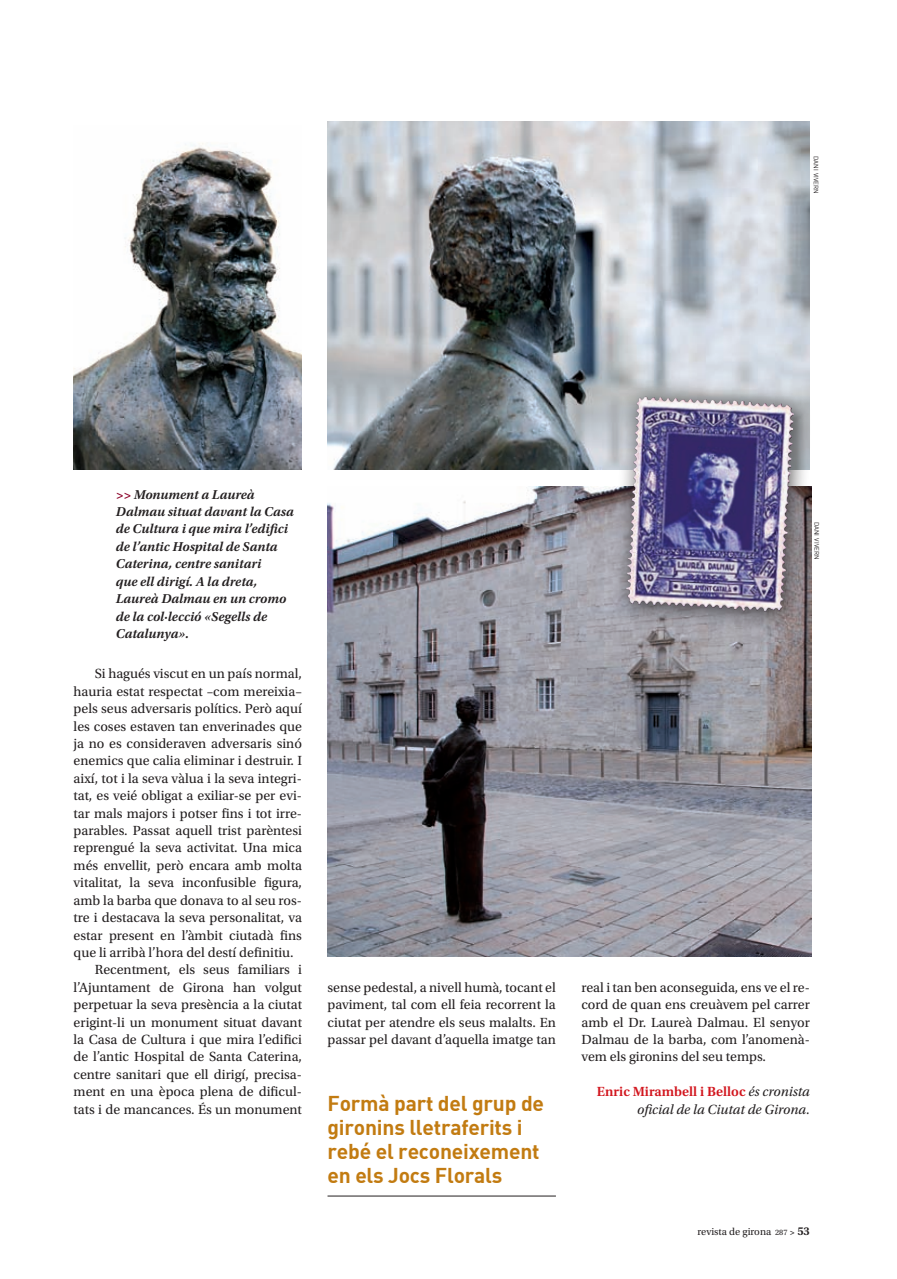
<style>
.page{position:relative;width:897px;height:1279px;background:#fff}
.page>*{position:absolute;margin:0;border:0;box-sizing:border-box;transform-origin:0 0}
.Secccions_Frases_des{font:21px/24px "DIN Bold";letter-spacing:-.01em;color:#c27b11}
.t1{font:13.95px/17.4px "Utopia Std";color:#231f20;text-align:justify}
.t2{font:600 13.95px "Utopia Std";color:#d2161e}
.t3{font:italic 13.95px "Utopia Std";color:#231f20}
.Secccions_Peus{font:italic 600 13.5px/17.4px "Utopia Std";color:#231f20}
.t4{font:10.5px "Utopia Std";color:#231f20}
.Cro_Fotograf{font:6.3px "DIN";color:#231f20}
.s1{color:#8b0128}
.s2{font-weight:400;font-style:italic;color:#231f20}
.s3{font-size:8.25px}
.s4{font-weight:600;font-size:9px}
.s5{font-weight:600;font-size:12px}
</style>
<div class="page">
<hr style="left:327px;top:1195px;width:228px;height:1px;background:#231f20">
<img style="left:74px;top:143px;width:228px;height:326px">
<img style="left:327px;top:121px;width:482px;height:348px">
<img style="left:327px;top:486px;width:483px;height:470px">
<div style="left:608px;top:380px;width:202px;height:250px;background:#231f20;opacity:.75"></div>
<img style="left:626px;top:396px;width:19px;height:209px">
<p class="Cro_Fotograf" style="left:819px;top:156px;width:39px;rotate:90deg">dani vivern</p>
<p class="Secccions_Peus" style="left:116px;top:485px;width:179px"><span class="s1">&gt;&gt;</span> Monument a Laureà<br>Dalmau situat davant la Casa de Cultura i que mira l’edifici de l’antic Hospital de Santa<br>Caterina, centre sanitari<br>que ell dirigí. A la dreta,<br>Laureà Dalmau en un cromo de la col·lecció «Segells de<br>Catalunya».</p>
<p class="t1" style="left:74px;top:665px;width:230px;text-indent:21px">Si hagués viscut en un país normal, hauria estat respectat –com mereixia– pels seus adversaris polítics. Però aquí les coses estaven tan enverinades que ja no es consideraven adversaris sinó enemics que calia eliminar i destruir. I així, tot i la seva vàlua i la seva integri&shy;tat, es veié obligat a exiliar-se per evi&shy;tar mals majors i potser fins i tot irre&shy;parables. Passat aquell trist parèntesi reprengué la seva activitat. Una mica més envellit, però encara amb molta vitalitat, la seva inconfusible figura, amb la barba que donava to al seu ros&shy;tre i destacava la seva personalitat, va estar present en l’àmbit ciutadà fins que li arribà l’hora del destí definitiu.</p>
<p class="t1" style="left:74px;top:961px;width:230px;text-indent:21px">Recentment, els seus familiars i l’Ajuntament de Girona han volgut perpetuar la seva presència a la ciutat erigint-li un monument situat davant la Casa de Cultura i que mira l’edifici de l’antic Hospital de Santa Caterina, centre sanitari que ell dirigí, precisa&shy;ment en una època plena de dificul&shy;tats i de mancances. És un monument</p>
<p class="Cro_Fotograf" style="left:820px;top:521px;width:39px;rotate:90deg">dani vivern</p>
<p class="t1" style="left:327px;top:978px;width:230px">sense pedestal, a nivell humà, tocant el paviment, tal com ell feia recorrent la ciutat per atendre els seus malalts. En passar pel davant d’aquella imatge tan</p>
<p class="t1" style="left:581px;top:978px;width:230px">real i tan ben aconseguida, ens ve el re&shy;cord de quan ens creuàvem pel carrer amb el Dr. Laureà Dalmau. El senyor Dalmau de la barba, com l’anomenà&shy;vem els gironins del seu temps.</p>
<p class="t2" style="left:596px;top:1083px;width:214px">Enric Mirambell i Belloc <span class="s2">és cronista</span></p>
<p class="t3" style="left:637px;top:1101px;width:174px">oficial de la Ciutat de Girona.</p>
<p class="Secccions_Frases_des" style="left:327px;top:1090px;width:218px">Formà part del grup de gironins lletraferits i rebé el reconeixement en els Jocs Florals</p>
<p class="t4" style="left:697px;top:1225px;width:114px">revista de girona <span class="s3">287</span> <span class="s4">&gt;</span> <span class="s5">53</span></p>
</div>
